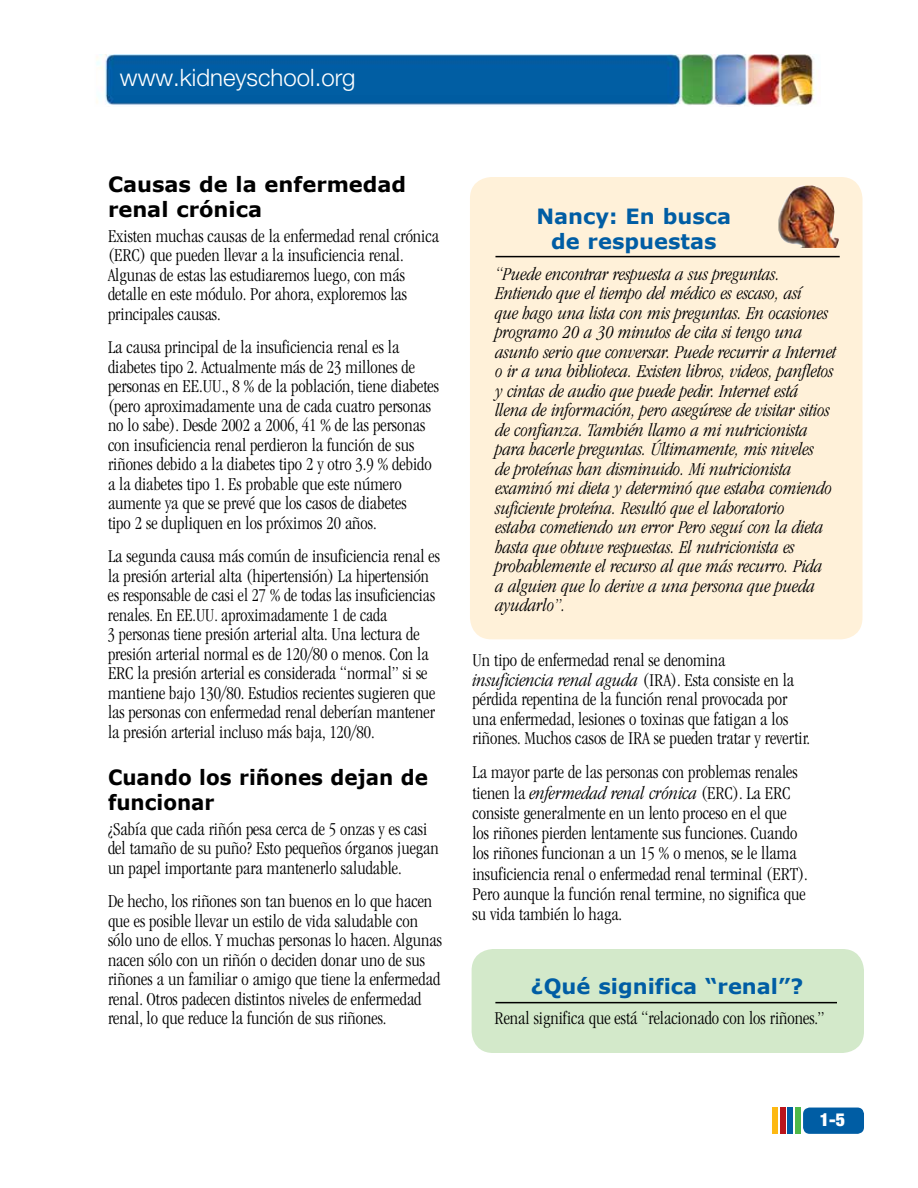
<style>
.page{position:relative;width:918px;height:1188px;background:#fff}
.page>*{position:absolute;margin:0;border:0;box-sizing:border-box;transform-origin:0 0}
.t1{font:300 24px "Helvetica Neue LT Std";color:#fff}
.t2{font:700 21px/25.2px "Verdana";color:#005da4;text-align:center}
.t3{font:700 21px/25.2px "Verdana";color:#000}
.t4{font:700 21px/25.2px "Verdana";color:#000;scale:.95 1}
.t5{font:300 condensed 18.75px/19.5px "ITC Garamond Std";color:#000}
.t6{font:italic 300 condensed 18.75px/19.5px "ITC Garamond Std";color:#000}
.t7{font:900 condensed 18px "Helvetica Neue LT Std";color:#fff}
.s1{font-style:italic}
</style>
<div class="page">
<img style="left:96px;top:54px;width:719px;height:52px">
<div style="left:803px;top:1108px;width:61px;height:26px;background:#005da4;border-radius:7px"></div>
<div style="left:796px;top:1108px;width:5px;height:26px;background:#50b848"></div>
<div style="left:788px;top:1108px;width:5px;height:26px;background:#005da4"></div>
<div style="left:772px;top:1108px;width:6px;height:26px;background:#fdb913"></div>
<div style="left:780px;top:1108px;width:6px;height:26px;background:#ba141a"></div>
<div style="left:470px;top:177px;width:392px;height:462px;background:#fff1d9;border-radius:22px"></div>
<hr style="left:495px;top:256px;width:345px;height:1px;background:#000">
<img style="left:778px;top:185px;width:61px;height:63px">
<div style="left:472px;top:949px;width:392px;height:104px;background:#d3e9ca;border-radius:22px"></div>
<hr style="left:495px;top:1002px;width:342px;height:1px;background:#000">
<p class="t1" style="left:120px;top:63px;width:237px">www.kidneyschool.org</p>
<p class="t3" style="left:108px;top:171px;width:300px">Causas de la enfermedad renal crónica</p>
<p class="t5" style="left:108px;top:226px;width:333px">Existen muchas causas de la enfermedad renal crónica (ERC) que pueden llevar a la insuficiencia renal.<br>Algunas de estas las estudiaremos luego, con más detalle en este módulo. Por ahora, exploremos las principales causas.</p>
<p class="t5" style="left:108px;top:338px;width:333px">La causa principal de la insuficiencia renal es la diabetes tipo 2. Actualmente más de 23 millones de personas en EE.UU., 8 % de la población, tiene diabetes (pero aproximadamente una de cada cuatro personas no lo sabe). Desde 2002 a 2006, 41 % de las personas con insuficiencia renal perdieron la función de sus riñones debido a la diabetes tipo 2 y otro 3.9 % debido a la diabetes tipo 1. Es probable que este número aumente ya que se prevé que los casos de diabetes<br>tipo 2 se dupliquen en los próximos 20 años.</p>
<p class="t5" style="left:108px;top:547px;width:333px">La segunda causa más común de insuficiencia renal es la presión arterial alta (hipertensión) La hipertensión es responsable de casi el 27 % de todas las insuficiencias renales. En EE.UU. aproximadamente 1 de cada<br>3 personas tiene presión arterial alta. Una lectura de presión arterial normal es de 120/80 o menos. Con la ERC la presión arterial es considerada “normal” si se mantiene bajo 130/80. Estudios recientes sugieren que las personas con enfermedad renal deberían mantener la presión arterial incluso más baja, 120/80.</p>
<p class="t4" style="left:108px;top:764px;width:338px">Cuando los riñones dejan de funcionar</p>
<p class="t5" style="left:108px;top:819px;width:332px">¿Sabía que cada riñón pesa cerca de 5 onzas y es casi del tamaño de su puño? Esto pequeños órganos juegan un papel importante para mantenerlo saludable.</p>
<p class="t5" style="left:108px;top:892px;width:335px">De hecho, los riñones son tan buenos en lo que hacen que es posible llevar un estilo de vida saludable con sólo uno de ellos. Y muchas personas lo hacen. Algunas nacen sólo con un riñón o deciden donar uno de sus riñones a un familiar o amigo que tiene la enfermedad renal. Otros padecen distintos niveles de enfermedad renal, lo que reduce la función de sus riñones.</p>
<p class="t2" style="left:536px;top:204px;width:196px">Nancy: En busca de respuestas</p>
<p class="t6" style="left:495px;top:264px;width:342px">“Puede encontrar respuesta a sus preguntas.<br>Entiendo que el tiempo del médico es escaso, así<br>que hago una lista con mis preguntas. En ocasiones programo 20 a 30 minutos de cita si tengo una asunto serio que conversar. Puede recurrir a Internet o ir a una biblioteca. Existen libros, videos, panfletos y cintas de audio que puede pedir. Internet está<br>llena de información, pero asegúrese de visitar sitios de confianza. También llamo a mi nutricionista para hacerle preguntas. Últimamente, mis niveles<br>de proteínas han disminuido. Mi nutricionista examinó mi dieta y determinó que estaba comiendo suficiente proteína. Resultó que el laboratorio<br>estaba cometiendo un error Pero seguí con la dieta hasta que obtuve respuestas. El nutricionista es probablemente el recurso al que más recurro. Pida<br>a alguien que lo derive a una persona que pueda ayudarlo”.</p>
<p class="t5" style="left:472px;top:650px;width:339px">Un tipo de enfermedad renal se denomina <span class="s1">insuficiencia renal aguda</span> (IRA). Esta consiste en la pérdida repentina de la función renal provocada por una enfermedad, lesiones o toxinas que fatigan a los riñones. Muchos casos de IRA se pueden tratar y revertir.</p>
<p class="t5" style="left:472px;top:762px;width:337px;line-height:20.2px">La mayor parte de las personas con problemas renales tienen la <span class="s1">enfermedad renal crónica</span> (ERC). La ERC consiste generalmente en un lento proceso en el que los riñones pierden lentamente sus funciones. Cuando los riñones funcionan a un 15 % o menos, se le llama insuficiencia renal o enfermedad renal terminal (ERT).<br>Pero aunque la función renal termine, no significa que su vida también lo haga.</p>
<p class="t2" style="left:531px;top:974px;width:274px">¿Qué significa “renal”?</p>
<p class="t5" style="left:495px;top:1009px;width:332px">Renal significa que está “relacionado con los riñones.”</p>
<p class="t7" style="left:820px;top:1109px;width:27px">1-5</p>
</div>
